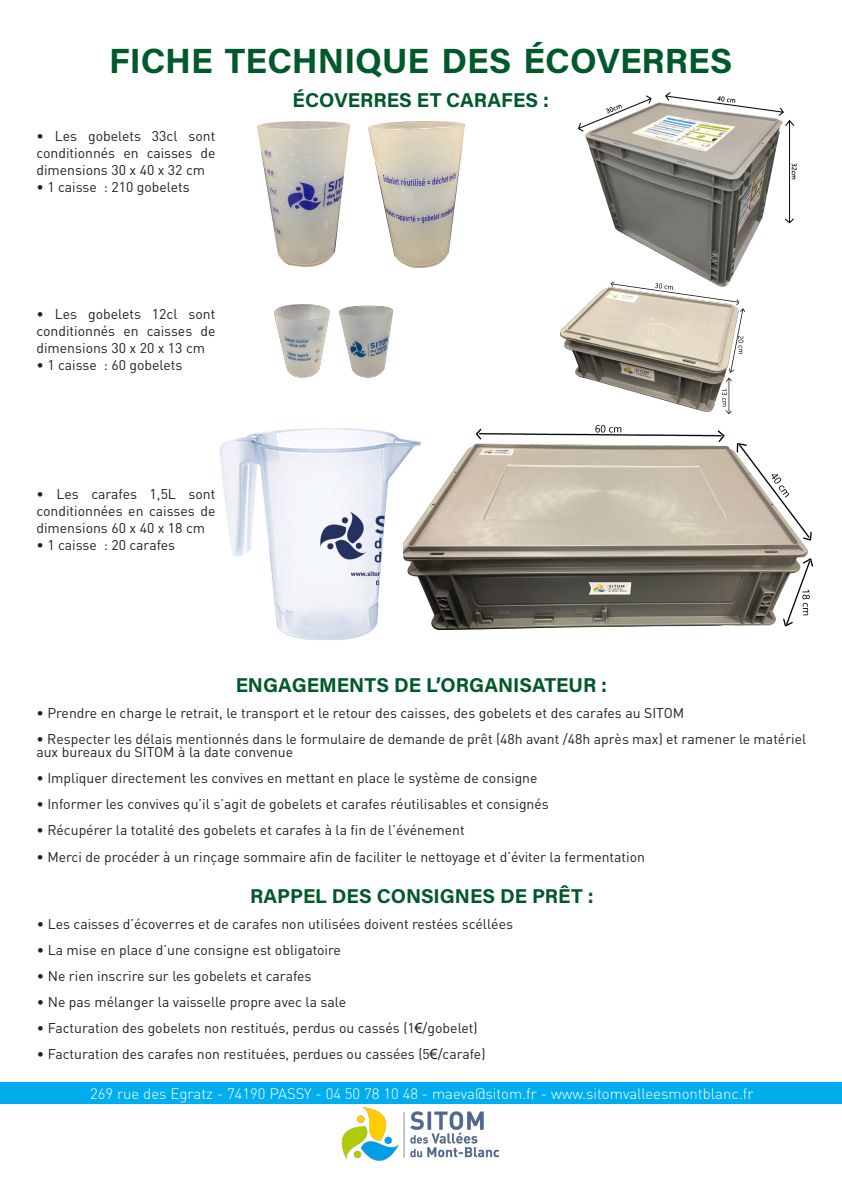
<style>
.page{position:relative;width:842px;height:1191px;background:#fff}
.page>*{position:absolute;margin:0;border:0;box-sizing:border-box;transform-origin:0 0}
.t1{font:35px "Acumin Variable Concept";color:#00592a}
.t2{font:20px "Acumin Variable Concept";color:#00592a}
.t3{font:20px "Acumin Variable Concept";letter-spacing:.005em;color:#00592a}
.t4{font:300 15px "DIN";color:#fff}
.t5{font:14px/17px "DIN";color:#231f20;text-align:justify}
.s1{font-style:inherit}
.s2{font-family:"Arial"}
</style>
<div class="page">
<div style="left:0;top:1082px;width:842px;height:21px;background:#00aeef"></div>
<img style="left:339px;top:1103px;width:164px;height:58px">
<img style="left:578px;top:92px;width:219px;height:182px">
<img style="left:258px;top:121px;width:92px;height:145px">
<img style="left:369px;top:121px;width:95px;height:147px">
<img style="left:274px;top:304px;width:120px;height:74px">
<img style="left:220px;top:428px;width:183px;height:212px">
<img style="left:403px;top:426px;width:410px;height:203px">
<img style="left:560px;top:274px;width:186px;height:141px">
<p class="t1" style="left:109px;top:37px;width:625px">FICHE TECHNIQUE DES ÉCOVERRES</p>
<p class="t3" style="left:293px;top:87px;width:258px">ÉCOVERRES ET CARAFES <span class="s1">:</span></p>
<p class="t5" style="left:36px;top:127px;width:181px">• Les gobelets 33cl sont conditionnés en caisses de dimensions 30 x 40 x 32 cm</p>
<p class="t5" style="left:36px;top:178px;width:155px">• 1 caisse : 210 gobelets</p>
<p class="t5" style="left:36px;top:305px;width:181px">• Les gobelets 12cl sont conditionnés en caisses de dimensions 30 x 20 x 13 cm</p>
<p class="t5" style="left:36px;top:356px;width:148px">• 1 caisse : 60 gobelets</p>
<p class="t5" style="left:36px;top:485px;width:181px">• Les carafes 1,5L sont conditionnées en caisses de dimensions 60 x 40 x 18 cm</p>
<p class="t5" style="left:36px;top:536px;width:140px">• 1 caisse : 20 carafes</p>
<p class="t2" style="left:236px;top:671px;width:115px">ENGAGEMENTS</p>
<p class="t2" style="left:394px;top:671px;width:164px">DE L’ORGANISATEU</p>
<p class="t2" style="left:583px;top:671px;width:25px">R :</p>
<p class="t5" style="left:36px;top:704px;width:649px">• Prendre en charge le retrait, le transport et le retour des caisses, des gobelets et des carafes au SITOM</p>
<p class="t5" style="left:36px;top:732px;width:771px;line-height:13px">• Respecter les délais mentionnés dans le formulaire de demande de prêt (48h avant /48h après max) et ramener le matériel aux bureaux du SITOM à la date convenue</p>
<p class="t5" style="left:36px;top:769px;width:503px">• Impliquer directement les convives en mettant en place le système de consigne</p>
<p class="t5" style="left:36px;top:795px;width:514px">• Informer les convives qu’il s’agit de gobelets et carafes réutilisables et consignés</p>
<p class="t5" style="left:36px;top:821px;width:430px">• Récupérer la totalité des gobelets et carafes à la fin de l’événement</p>
<p class="t5" style="left:36px;top:847px;width:610px">• Merci de procéder à un rinçage sommaire afin de faciliter le nettoyage et d’éviter la fermentation</p>
<p class="t2" style="left:250px;top:882px;width:96px">RAPPEL DES</p>
<p class="t2" style="left:377px;top:882px;width:14px">CONSI</p>
<p class="t2" style="left:440px;top:882px;width:29px">GNES</p>
<p class="t2" style="left:500px;top:882px;width:95px">DE PRÊT :</p>
<p class="t5" style="left:37px;top:915px;width:478px">• Les caisses d’écoverres et de carafes non utilisées doivent restées scéllées</p>
<p class="t5" style="left:37px;top:941px;width:306px">• La mise en place d’une consigne est obligatoire</p>
<p class="t5" style="left:37px;top:967px;width:276px">• Ne rien inscrire sur les gobelets et carafes</p>
<p class="t5" style="left:37px;top:993px;width:311px">• Ne pas mélanger la vaisselle propre avec la sale</p>
<p class="t5" style="left:37px;top:1019px;width:442px">• Facturation des gobelets non restitués, perdus ou cassés (1<span class="s2">€</span>/gobelet)</p>
<p class="t5" style="left:37px;top:1045px;width:450px">• Facturation des carafes non restituées, perdues ou cassées (5<span class="s2">€</span>/carafe)</p>
<p class="t4" style="left:90px;top:1084px;width:665px">269 rue des Egratz - 74190 PASSY - 04 50 78 10 48 - maeva@sitom.fr - www.sitomvalleesmontblanc.fr</p>
</div>
